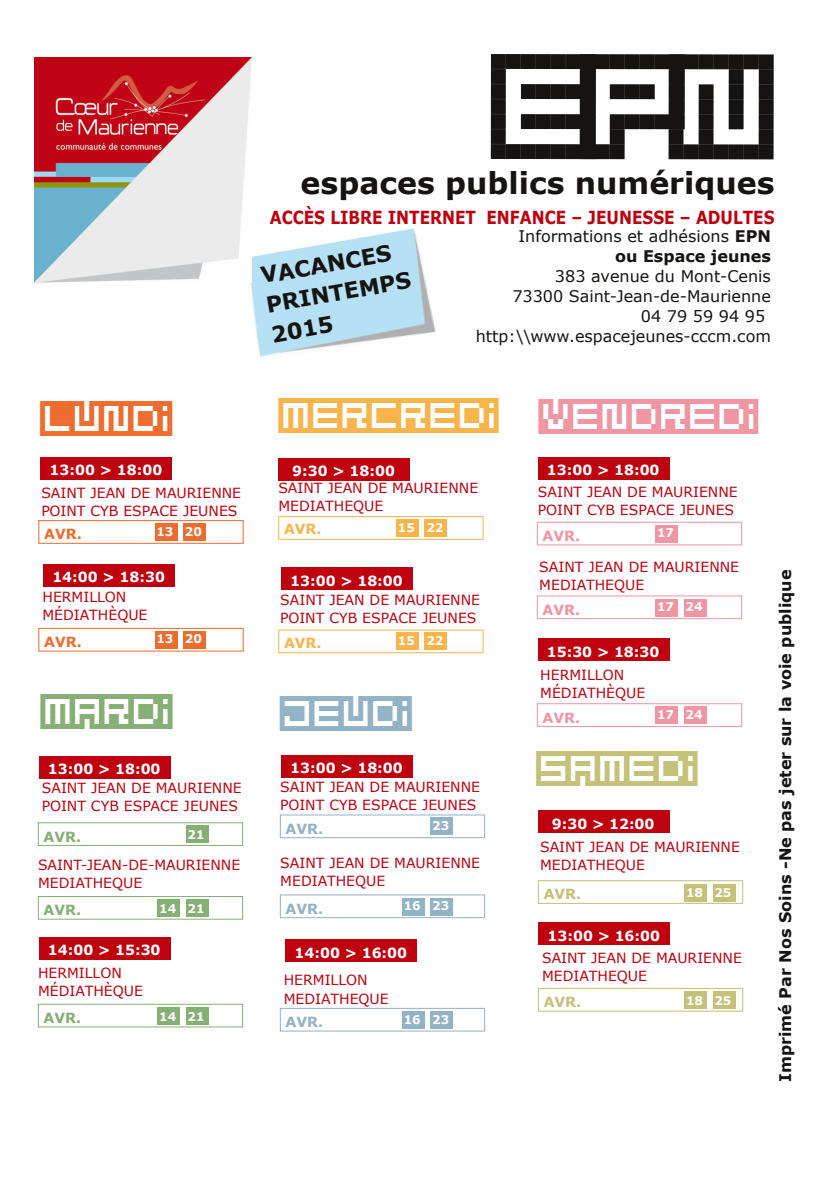
<style>
.page{position:relative;width:840px;height:1191px;background:#fff}
.page>*{position:absolute;margin:0;border:0;box-sizing:border-box;transform-origin:0 0}
.t1{font:120px "Mizu Font Alphabet Regular";color:#161412}
.t2{font:40px "Mizu Font Alphabet Regular";color:#f9b44a}
.t3{font:40px "Mizu Font Alphabet Regular";color:#f195a2}
.t4{font:40px "Mizu Font Alphabet Regular";color:#c4c179}
.t5{font:40px "Mizu Font Alphabet Regular";color:#86af75}
.t6{font:40px "Mizu Font Alphabet Regular";color:#ed6c2e}
.t7{font:40px "Mizu Font Alphabet Regular";color:#92b2c6}
.t8{font:700 30px "Verdana";color:#161412}
.t9{font:700 22px/30px "Verdana";color:#161412}
.t10{font:700 18px "Verdana";color:#bf000e;scale:.85 1}
.t11{font:16px/20px "Verdana";color:#161412;text-align:right}
.t12{font:700 16px "Verdana";color:#161412}
.t13{font:14px/18px "Verdana";color:#bf000e}
.t14{font:700 14px "Verdana";color:#fff}
.t15{font:700 14px "Verdana";color:#86af75}
.t16{font:700 14px "Verdana";color:#92b2c6}
.t17{font:700 14px "Verdana";color:#f195a2}
.t18{font:700 14px "Verdana";color:#f9b44a}
.t19{font:700 14px "Verdana";color:#c4c179}
.t20{font:700 14px "Verdana";color:#ed6c2e}
.t21{font:700 12px "Verdana";color:#fff}
.s1{font-weight:700}
</style>
<div class="page">
<img style="left:250px;top:228px;width:185px;height:129px">
<img style="left:35px;top:57px;width:216px;height:226px">
<div style="left:278px;top:516px;width:205px;height:24px;border:1px solid #f9b44a"></div>
<div style="left:278px;top:458px;width:131px;height:22px;background:#bf000e"></div>
<div style="left:43px;top:564px;width:132px;height:22px;background:#bf000e"></div>
<div style="left:537px;top:457px;width:132px;height:23px;background:#bf000e"></div>
<div style="left:537px;top:810px;width:132px;height:23px;background:#bf000e"></div>
<div style="left:538px;top:922px;width:131px;height:23px;background:#bf000e"></div>
<div style="left:537px;top:880px;width:205px;height:24px;border:1px solid #c4c179"></div>
<div style="left:39px;top:937px;width:131px;height:23px;background:#bf000e"></div>
<div style="left:39px;top:755px;width:131px;height:23px;background:#bf000e"></div>
<div style="left:537px;top:638px;width:132px;height:23px;background:#bf000e"></div>
<div style="left:41px;top:457px;width:131px;height:22px;background:#bf000e"></div>
<div style="left:38px;top:520px;width:205px;height:24px;border:1px solid #ed6c2e"></div>
<div style="left:38px;top:822px;width:205px;height:24px;border:1px solid #86af75"></div>
<div style="left:684px;top:884px;width:22px;height:17px;background:#c4c179"></div>
<div style="left:285px;top:939px;width:132px;height:23px;background:#bf000e"></div>
<div style="left:281px;top:754px;width:131px;height:23px;background:#bf000e"></div>
<div style="left:280px;top:814px;width:205px;height:24px;border:1px solid #92b2c6"></div>
<div style="left:536px;top:522px;width:205px;height:23px;border:1px solid #f195a2"></div>
<div style="left:155px;top:523px;width:22px;height:17px;background:#ed6c2e"></div>
<div style="left:38px;top:628px;width:205px;height:23px;border:1px solid #ed6c2e"></div>
<div style="left:38px;top:1003px;width:205px;height:24px;border:1px solid #86af75"></div>
<div style="left:396px;top:519px;width:22px;height:17px;background:#f9b44a"></div>
<div style="left:280px;top:894px;width:205px;height:24px;border:1px solid #92b2c6"></div>
<div style="left:280px;top:1008px;width:205px;height:23px;border:1px solid #92b2c6"></div>
<div style="left:536px;top:595px;width:205px;height:24px;border:1px solid #f195a2"></div>
<div style="left:536px;top:703px;width:205px;height:24px;border:1px solid #f195a2"></div>
<div style="left:537px;top:988px;width:205px;height:23px;border:1px solid #c4c179"></div>
<div style="left:38px;top:896px;width:205px;height:23px;border:1px solid #86af75"></div>
<div style="left:183px;top:523px;width:23px;height:17px;background:#ed6c2e"></div>
<div style="left:424px;top:519px;width:23px;height:17px;background:#f9b44a"></div>
<div style="left:430px;top:817px;width:23px;height:17px;background:#92b2c6"></div>
<div style="left:712px;top:884px;width:23px;height:17px;background:#c4c179"></div>
<div style="left:655px;top:525px;width:22px;height:17px;background:#f195a2"></div>
<div style="left:683px;top:599px;width:23px;height:17px;background:#f195a2"></div>
<div style="left:655px;top:599px;width:22px;height:17px;background:#f195a2"></div>
<div style="left:683px;top:707px;width:23px;height:17px;background:#f195a2"></div>
<div style="left:655px;top:707px;width:22px;height:17px;background:#f195a2"></div>
<div style="left:684px;top:992px;width:22px;height:17px;background:#c4c179"></div>
<div style="left:712px;top:992px;width:23px;height:17px;background:#c4c179"></div>
<div style="left:155px;top:631px;width:22px;height:17px;background:#ed6c2e"></div>
<div style="left:183px;top:631px;width:23px;height:17px;background:#ed6c2e"></div>
<div style="left:186px;top:826px;width:22px;height:17px;background:#86af75"></div>
<div style="left:157px;top:899px;width:23px;height:17px;background:#86af75"></div>
<div style="left:186px;top:899px;width:22px;height:17px;background:#86af75"></div>
<div style="left:157px;top:1007px;width:23px;height:17px;background:#86af75"></div>
<div style="left:186px;top:1007px;width:22px;height:17px;background:#86af75"></div>
<div style="left:402px;top:898px;width:22px;height:17px;background:#92b2c6"></div>
<div style="left:430px;top:898px;width:23px;height:17px;background:#92b2c6"></div>
<div style="left:402px;top:1011px;width:22px;height:17px;background:#92b2c6"></div>
<div style="left:430px;top:1011px;width:23px;height:17px;background:#92b2c6"></div>
<div style="left:281px;top:567px;width:131px;height:23px;background:#bf000e"></div>
<div style="left:278px;top:629px;width:205px;height:24px;border:1px solid #f9b44a"></div>
<div style="left:396px;top:633px;width:22px;height:17px;background:#f9b44a"></div>
<div style="left:424px;top:633px;width:23px;height:17px;background:#f9b44a"></div>
<h1 class="t1" style="left:491px;top:17px;width:268px">EPN</h1>
<h3 class="t8" style="left:300px;top:166px;width:475px">espaces publics numériques</h3>
<p class="t10" style="left:269px;top:207px;width:595px">ACCÈS LIBRE INTERNET ENFANCE – JEUNESSE – ADULTES</p>
<h3 class="t9" style="left:258px;top:261px;width:148px;rotate:-10deg">VACANCES<br>PRINTEMPS<br>2015</h3>
<p class="t11" style="left:518px;top:227px;width:254px">Informations et adhésions <span class="s1">EPN ou Espace jeunes</span></p>
<p class="t11" style="left:554px;top:267px;width:217px">383 avenue du Mont-Cenis</p>
<p class="t11" style="left:512px;top:287px;width:260px">73300 Saint-Jean-de-Maurienne</p>
<p class="t11" style="left:640px;top:307px;width:126px">04 79 59 94 95</p>
<p class="t11" style="left:475px;top:327px;width:296px">http:\\www.espacejeunes-cccm.com</p>
<h2 class="t2" style="left:278px;top:386px;width:216px">MERCREDI</h2>
<p class="t14" style="left:292px;top:463px;width:104px">9:30 &gt; 18:00</p>
<p class="t13" style="left:278px;top:479px;width:201px">SAINT JEAN DE MAURIENNE<br>MEDIATHEQUE</p>
<h2 class="t6" style="left:41px;top:389px;width:128px">LUNDI</h2>
<p class="t14" style="left:50px;top:462px;width:114px">13:00 &gt; 18:00</p>
<p class="t13" style="left:41px;top:484px;width:201px">SAINT JEAN DE MAURIENNE<br>POINT CYB ESPACE JEUNES</p>
<p class="t20" style="left:44px;top:526px;width:39px">AVR.</p>
<p class="t21" style="left:185px;top:524px;width:19px">20</p>
<p class="t21" style="left:426px;top:520px;width:19px">22</p>
<p class="t21" style="left:398px;top:520px;width:19px">15</p>
<p class="t18" style="left:284px;top:521px;width:39px">AVR.</p>
<p class="t21" style="left:156px;top:524px;width:19px">13</p>
<p class="t14" style="left:52px;top:569px;width:114px">14:00 &gt; 18:30</p>
<p class="t13" style="left:42px;top:588px;width:106px">HERMILLON<br>MÉDIATHÈQUE</p>
<p class="t20" style="left:44px;top:634px;width:39px">AVR.</p>
<p class="t21" style="left:156px;top:632px;width:47px">13 20</p>
<h2 class="t5" style="left:41px;top:682px;width:128px">MARDI</h2>
<p class="t14" style="left:48px;top:761px;width:114px">13:00 &gt; 18:00</p>
<p class="t13" style="left:42px;top:778px;width:201px">SAINT JEAN DE MAURIENNE<br>POINT CYB ESPACE JEUNES</p>
<p class="t15" style="left:44px;top:828px;width:39px">AVR.</p>
<p class="t21" style="left:187px;top:828px;width:19px">21</p>
<p class="t13" style="left:38px;top:856px;width:204px">SAINT-JEAN-DE-MAURIENNE<br>MEDIATHEQUE</p>
<p class="t15" style="left:44px;top:902px;width:39px">AVR.</p>
<p class="t21" style="left:159px;top:901px;width:47px">14 21</p>
<p class="t14" style="left:48px;top:942px;width:114px">14:00 &gt; 15:30</p>
<p class="t13" style="left:38px;top:964px;width:106px">HERMILLON<br>MÉDIATHÈQUE</p>
<p class="t15" style="left:44px;top:1010px;width:39px">AVR.</p>
<p class="t21" style="left:159px;top:1009px;width:47px">14 21</p>
<p class="t14" style="left:290px;top:573px;width:114px">13:00 &gt; 18:00</p>
<p class="t13" style="left:280px;top:591px;width:201px">SAINT JEAN DE MAURIENNE<br>POINT CYB ESPACE JEUNES</p>
<p class="t18" style="left:284px;top:634px;width:39px">AVR.</p>
<p class="t21" style="left:398px;top:634px;width:47px">15 22</p>
<h2 class="t7" style="left:280px;top:684px;width:128px">JEUDI</h2>
<p class="t14" style="left:290px;top:760px;width:114px">13:00 &gt; 18:00</p>
<p class="t13" style="left:280px;top:778px;width:201px">SAINT JEAN DE MAURIENNE<br>POINT CYB ESPACE JEUNES</p>
<p class="t16" style="left:285px;top:820px;width:39px">AVR.</p>
<p class="t21" style="left:432px;top:818px;width:19px">23</p>
<p class="t13" style="left:280px;top:854px;width:201px">SAINT JEAN DE MAURIENNE<br>MEDIATHEQUE</p>
<p class="t16" style="left:285px;top:900px;width:39px">AVR.</p>
<p class="t21" style="left:403px;top:899px;width:47px">16 23</p>
<p class="t14" style="left:294px;top:944px;width:114px">14:00 &gt; 16:00</p>
<p class="t13" style="left:283px;top:971px;width:106px">HERMILLON<br>MEDIATHEQUE</p>
<p class="t16" style="left:285px;top:1014px;width:39px">AVR.</p>
<p class="t21" style="left:403px;top:1012px;width:47px">16 23</p>
<h2 class="t3" style="left:538px;top:387px;width:216px">VENDREDI</h2>
<p class="t14" style="left:546px;top:462px;width:114px">13:00 &gt; 18:00</p>
<p class="t13" style="left:537px;top:483px;width:201px">SAINT JEAN DE MAURIENNE<br>POINT CYB ESPACE JEUNES</p>
<p class="t17" style="left:542px;top:528px;width:39px">AVR.</p>
<p class="t21" style="left:656px;top:526px;width:19px">17</p>
<p class="t13" style="left:539px;top:558px;width:201px">SAINT JEAN DE MAURIENNE<br>MEDIATHEQUE</p>
<p class="t17" style="left:542px;top:601px;width:39px">AVR.</p>
<p class="t21" style="left:656px;top:600px;width:47px">17 24</p>
<p class="t14" style="left:546px;top:643px;width:114px">15:30 &gt; 18:30</p>
<p class="t13" style="left:540px;top:665px;width:106px">HERMILLON<br>MÉDIATHÈQUE</p>
<p class="t17" style="left:542px;top:709px;width:39px">AVR.</p>
<p class="t21" style="left:656px;top:707px;width:47px">17 24</p>
<h2 class="t4" style="left:536px;top:739px;width:158px">SAMEDI</h2>
<p class="t14" style="left:551px;top:815px;width:104px">9:30 &gt; 12:00</p>
<p class="t13" style="left:539px;top:838px;width:201px">SAINT JEAN DE MAURIENNE<br>MEDIATHEQUE</p>
<p class="t19" style="left:543px;top:886px;width:39px">AVR.</p>
<p class="t14" style="left:547px;top:927px;width:114px">13:00 &gt; 16:00</p>
<p class="t21" style="left:685px;top:886px;width:19px">18</p>
<p class="t21" style="left:714px;top:886px;width:19px">25</p>
<p class="t13" style="left:541px;top:949px;width:201px">SAINT JEAN DE MAURIENNE<br>MEDIATHEQUE</p>
<p class="t19" style="left:543px;top:994px;width:39px">AVR.</p>
<p class="t21" style="left:685px;top:994px;width:47px">18 25</p>
<p class="t12" style="left:775px;top:1082px;width:514px;rotate:-90deg">Imprimé Par Nos Soins -Ne pas jeter sur la voie publique</p>
</div>
